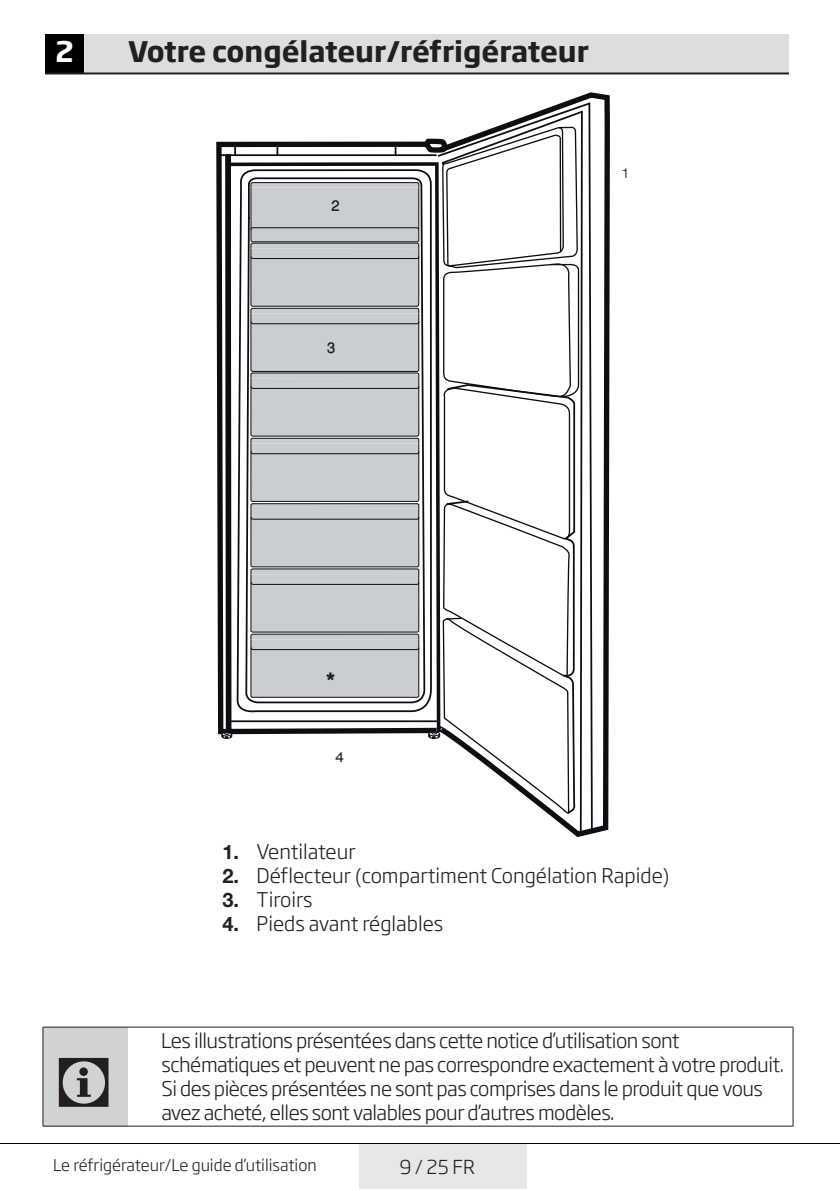
<style>
.page{position:relative;width:840px;height:1191px;background:#fff}
.page>*{position:absolute;margin:0;border:0;box-sizing:border-box;transform-origin:0 0}
.t1{font:72px "ZIWARNUN";color:#231f20}
.t2{font:500 36.8px "Win Soft Pro";color:#231f20}
.t3{font:700 28px "Soho Gothic Pro";color:#231f20}
.t4{font:700 28px "Soho Gothic Pro";color:#fff}
.t5{font:500 21px "Win Soft Pro";color:#231f20}
.t6{font:300 20px/24px "Soho Gothic Pro";letter-spacing:-.025em;color:#231f20}
.t7{font:300 20px "Soho Gothic Pro";color:#231f20}
.t8{font:300 19px "Soho Gothic Pro";color:#231f20}
.t9{font:300 16px "Soho Gothic Pro";color:#231f20}
.t10{font:300 13.6px "Helvetica Neue";color:#231f20;scale:1.14 1}
.t11{font:13.6px "Arial";color:#231f20;scale:1.14 1}
.s1{font-family:"Helvetica Neue LT Pro";font-weight:700}
</style>
<div class="page">
<div style="left:358px;top:1143px;width:168px;height:45px;background:#e6e7e9"></div>
<hr style="left:0;top:1143px;width:839px;height:1px;background:#000">
<div style="left:45px;top:34px;width:40px;height:40px;background:#000"></div>
<div style="left:85px;top:34px;width:703px;height:40px;background:#dcdddf"></div>
<hr style="left:45px;top:72px;width:743px;height:2px;background:#231f20">
<div style="left:43px;top:1027px;width:84px;height:99px;background:#d1d2d4"></div>
<hr style="left:43px;top:1026px;width:84px;height:1px;background:#231f20">
<hr style="left:43px;top:1027px;width:1px;height:98px;background:#231f20">
<hr style="left:127px;top:1026px;width:665px;height:1px;background:#231f20">
<hr style="left:792px;top:1027px;width:1px;height:98px;background:#231f20">
<hr style="left:43px;top:1125px;width:84px;height:1px;background:#231f20">
<hr style="left:127px;top:1125px;width:665px;height:1px;background:#231f20">
<svg style="left:216px;top:138px;width:211px;height:597px"></svg>
<hr style="left:221px;top:154px;width:215px;height:2px;background:#0f0c12">
<svg style="left:234px;top:145px;width:2px;height:10px"></svg>
<svg style="left:276px;top:146px;width:2px;height:9px"></svg>
<svg style="left:394px;top:144px;width:2px;height:11px"></svg>
<svg style="left:545px;top:92px;width:65px;height:746px"></svg>
<svg style="left:498px;top:109px;width:85px;height:728px"></svg>
<hr style="left:229px;top:720px;width:209px;height:2px;background:#0f0c12">
<svg style="left:220px;top:731px;width:13px;height:8px"></svg>
<svg style="left:427px;top:126px;width:152px;height:688px"></svg>
<svg style="left:250px;top:182px;width:169px;height:516px;background:#c1c4c7"></svg>
<h3 class="t4" style="left:56px;top:30px;width:20px">2</h3>
<h3 class="t3" style="left:128px;top:30px;width:462px">Votre congélateur/réfrigérateur</h3>
<p class="t5" style="left:331px;top:191px;width:10px">2</p>
<p class="t10" style="left:621px;top:162px;width:9px">1</p>
<p class="t5" style="left:326px;top:333px;width:10px">3</p>
<h2 class="t2" style="left:325px;top:651px;width:11px">*</h2>
<p class="t11" style="left:335px;top:748px;width:9px">4</p>
<h1 class="t1" style="left:55px;top:1044px;width:63px">C</h1>
<p class="t7" style="left:222px;top:836px;width:135px"><span class="s1">1.</span> Ventilateur</p>
<p class="t7" style="left:222px;top:860px;width:448px"><span class="s1">2.</span> Déflecteur (compartiment Congélation Rapide)</p>
<p class="t7" style="left:222px;top:884px;width:92px"><span class="s1">3.</span> Tiroirs</p>
<p class="t7" style="left:222px;top:908px;width:222px"><span class="s1">4.</span> Pieds avant réglables</p>
<p class="t6" style="left:161px;top:1027px;width:624px">Les illustrations présentées dans cette notice d’utilisation sont schématiques et peuvent ne pas correspondre exactement à votre produit.<br>Si des pièces présentées ne sont pas comprises dans le produit que vous avez acheté, elles sont valables pour d’autres modèles.</p>
<p class="t9" style="left:53px;top:1152px;width:265px">Le réfrigérateur/Le guide d’utilisation</p>
<p class="t8" style="left:399px;top:1152px;width:77px">9 / 25 FR</p>
</div>
